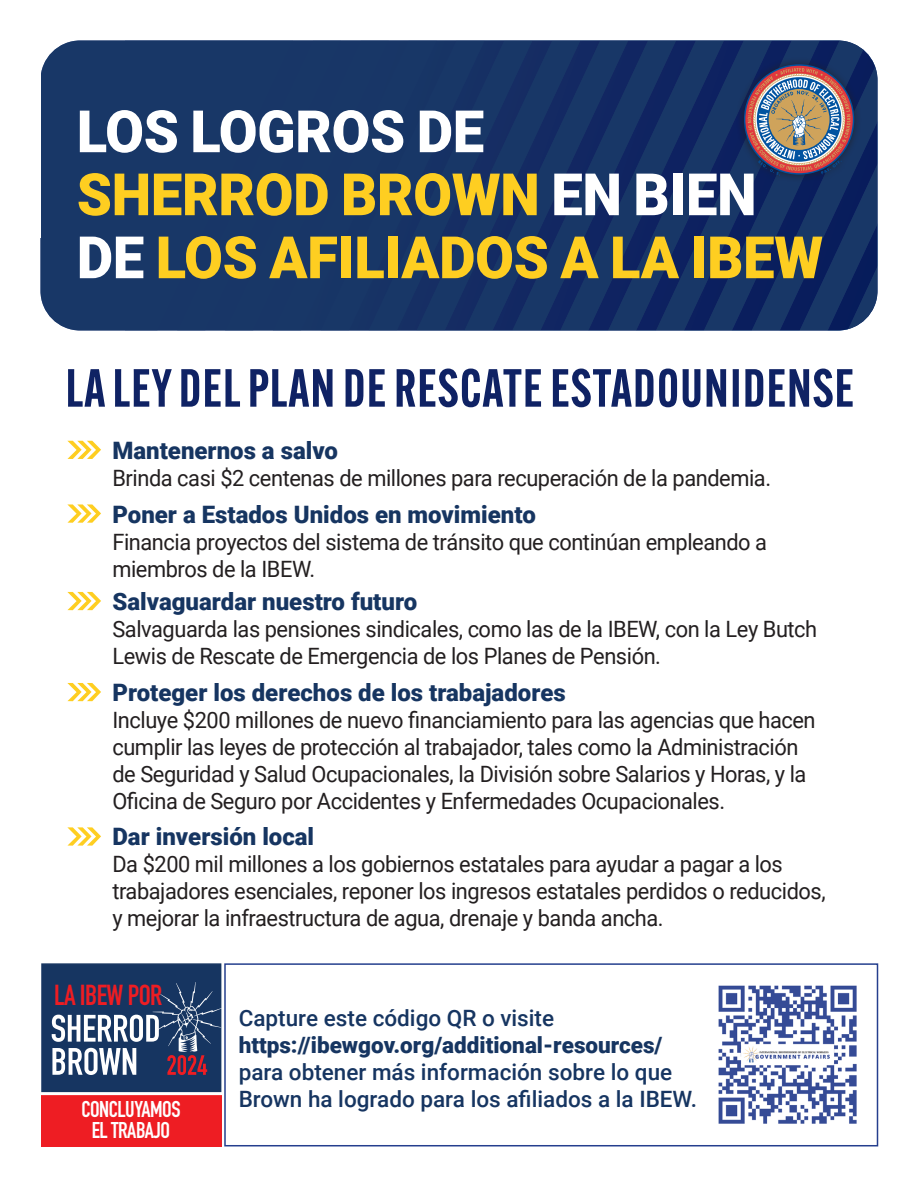
<style>
.page{position:relative;width:918px;height:1188px;background:#fff}
.page>*{position:absolute;margin:0;border:0;box-sizing:border-box;transform-origin:0 0}
.t1{font:900 58.5px/63px "Roboto";letter-spacing:-.005em;color:#fece21;scale:.96 1}
.t2{font:600 52.5px "Alternate Gothic Cond ATF";letter-spacing:.02em;color:#0f2264}
.t3{font:700 28.5px "DIN Condensed";letter-spacing:-.02em;color:#ee1d23}
.t4{font:900 24px "Roboto";color:#163561}
.body_text{font:22.5px/27px "Roboto";letter-spacing:-.02em;color:#231f20}
.t5{font:500 22.5px/27px "Roboto";color:#163561}
.t6{font:700 22.5px/21px "DIN Condensed";letter-spacing:-.02em;color:#fff;text-align:center}
.s1{color:#fff}
.s2{font-weight:900}
</style>
<div class="page">
<svg style="left:41px;top:40px;width:836px;height:290px;fill:#183767"></svg>
<img style="left:718px;top:985px;width:139px;height:139px">
<div style="left:224px;top:963px;width:654px;height:183px;border:2px solid #253f8e"></div>
<div style="left:737px;top:57px;width:125px;height:125px;background:#231f20;opacity:.75"></div>
<svg style="left:748px;top:68px;width:103px;height:108px"></svg>
<div style="left:41px;top:963px;width:180px;height:183px;background:#163561;border:2px solid #163561"></div>
<div style="left:41px;top:1094px;width:180px;height:52px;background:#ee1d23"></div>
<hr style="left:31px;top:1092px;width:192px;height:3px;background:#fff">
<svg style="left:52px;top:982px;width:170px;height:93px"></svg>
<svg style="left:67px;top:441px;width:34px;height:18px"></svg>
<svg style="left:67px;top:504px;width:34px;height:19px"></svg>
<svg style="left:67px;top:592px;width:34px;height:18px"></svg>
<svg style="left:67px;top:683px;width:34px;height:18px"></svg>
<svg style="left:67px;top:827px;width:34px;height:19px"></svg>
<p class="t1" style="left:77px;top:98px;width:779px"><span class="s1">LOS LOGROS DE<br></span>SHERROD BROWN <span class="s1">EN BIEN<br>DE</span> LOS AFILIADOS A LA IBEW</p>
<p class="t2" style="left:66px;top:355px;width:790px">LA LEY DEL PLAN DE RESCATE ESTADOUNIDENSE</p>
<h2 class="t4" style="left:112px;top:434px;width:227px">Mantenernos a salvo</h2>
<p class="body_text" style="left:112px;top:464px;width:660px">Brinda casi $2 centenas de millones para recuperación de la pandemia.</p>
<h2 class="t4" style="left:112px;top:497px;width:425px">Poner a Estados Unidos en movimiento</h2>
<p class="body_text" style="left:112px;top:527px;width:656px">Financia proyectos del sistema de tránsito que continúan empleando a miembros de la IBEW.</p>
<h2 class="t4" style="left:112px;top:585px;width:306px">Salvaguardar nuestro futuro</h2>
<p class="body_text" style="left:112px;top:615px;width:706px">Salvaguarda las pensiones sindicales, como las de la IBEW, con la Ley Butch<br>Lewis de Rescate de Emergencia de los Planes de Pensión.</p>
<h2 class="t4" style="left:112px;top:675px;width:455px">Proteger los derechos de los trabajadores</h2>
<p class="body_text" style="left:112px;top:705px;width:705px">Incluye $200 millones de nuevo financiamiento para las agencias que hacen cumplir las leyes de protección al trabajador, tales como la Administración de Seguridad y Salud Ocupacionales, la División sobre Salarios y Horas, y la Oficina de Seguro por Accidentes y Enfermedades Ocupacionales.</p>
<h2 class="t4" style="left:112px;top:820px;width:203px">Dar inversión local</h2>
<p class="body_text" style="left:112px;top:850px;width:715px">Da $200 mil millones a los gobiernos estatales para ayudar a pagar a los trabajadores esenciales, reponer los ingresos estatales perdidos o reducidos, y mejorar la infraestructura de agua, drenaje y banda ancha.</p>
<h2 class="t3" style="left:54px;top:976px;width:110px">LA IBEW POR</h2>
<h2 class="t6" style="left:81px;top:1099px;width:101px">CONCLUYAMOS<br>EL TRABAJO</h2>
<h2 class="t5" style="left:239px;top:1004px;width:460px">Capture este código QR o visite <span class="s2">https://ibewgov.org/additional-resources/ </span>para obtener más información sobre lo que Brown ha logrado para los afiliados a la IBEW.</h2>
</div>
